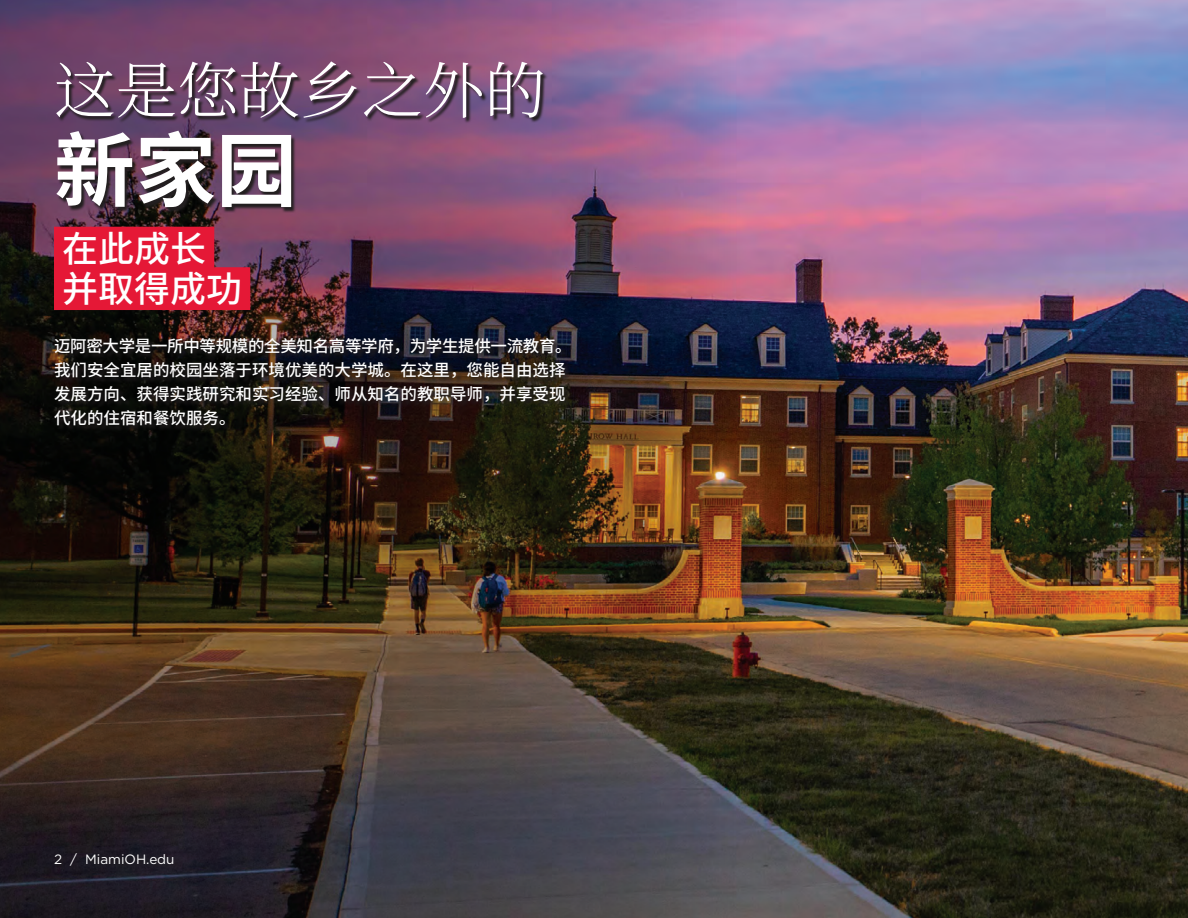
<style>
.page{position:relative;width:1188px;height:918px;background:#fff}
.page>*{position:absolute;margin:0;border:0;box-sizing:border-box;transform-origin:0 0}
.t1{font:700 81px "Noto Sans SC";color:#fff}
.t2{font:300 61.5px "Noto Serif SC";color:#fff}
.t3{font:500 36px/40.5px "Noto Sans SC";color:#fff}
.t4{font:500 16.5px/24px "Noto Sans SC";color:#fff;text-align:justify}
.t5{font:500 16.5px "Noto Sans SC";letter-spacing:-.02em;color:#fff}
.t6{font:13.5px "Gotham";color:#fff}
</style>
<div class="page">
<img style="left:742px;top:0;width:446px;height:918px">
<img style="left:0;top:0;width:742px;height:918px">
<div style="left:55px;top:853px;width:125px;height:19px;background:#231f20"></div>
<svg style="left:57px;top:63px;width:491px;height:150px;background:#664260"></svg>
<div style="left:54px;top:227px;width:160px;height:43px;background:#e51836"></div>
<div style="left:54px;top:267px;width:196px;height:43px;background:#e51836"></div>
<svg style="left:55px;top:338px;width:516px;height:94px;background:#1b1613"></svg>
<p class="t2" style="left:54px;top:56px;width:493px">这是您故乡之外的</p>
<h2 class="t1" style="left:54px;top:125px;width:244px">新家园</h2>
<h3 class="t3" style="left:62px;top:229px;width:181px">在此成长并取得成功</h3>
<p class="t5" style="left:54px;top:337px;width:519px">迈阿密大学是一所中等规模的全美知名高等学府，为学生提供一流教育。</p>
<p class="t4" style="left:54px;top:358px;width:513px">我们安全宜居的校园坐落于环境优美的大学城。在这里，您能自由选择发展方向、获得实践研究和实习经验、师从知名的教职导师，并享受现代化的住宿和餐饮服务。</p>
<p class="t6" style="left:54px;top:850px;width:122px">2 / MiamiOH.edu</p>
</div>
